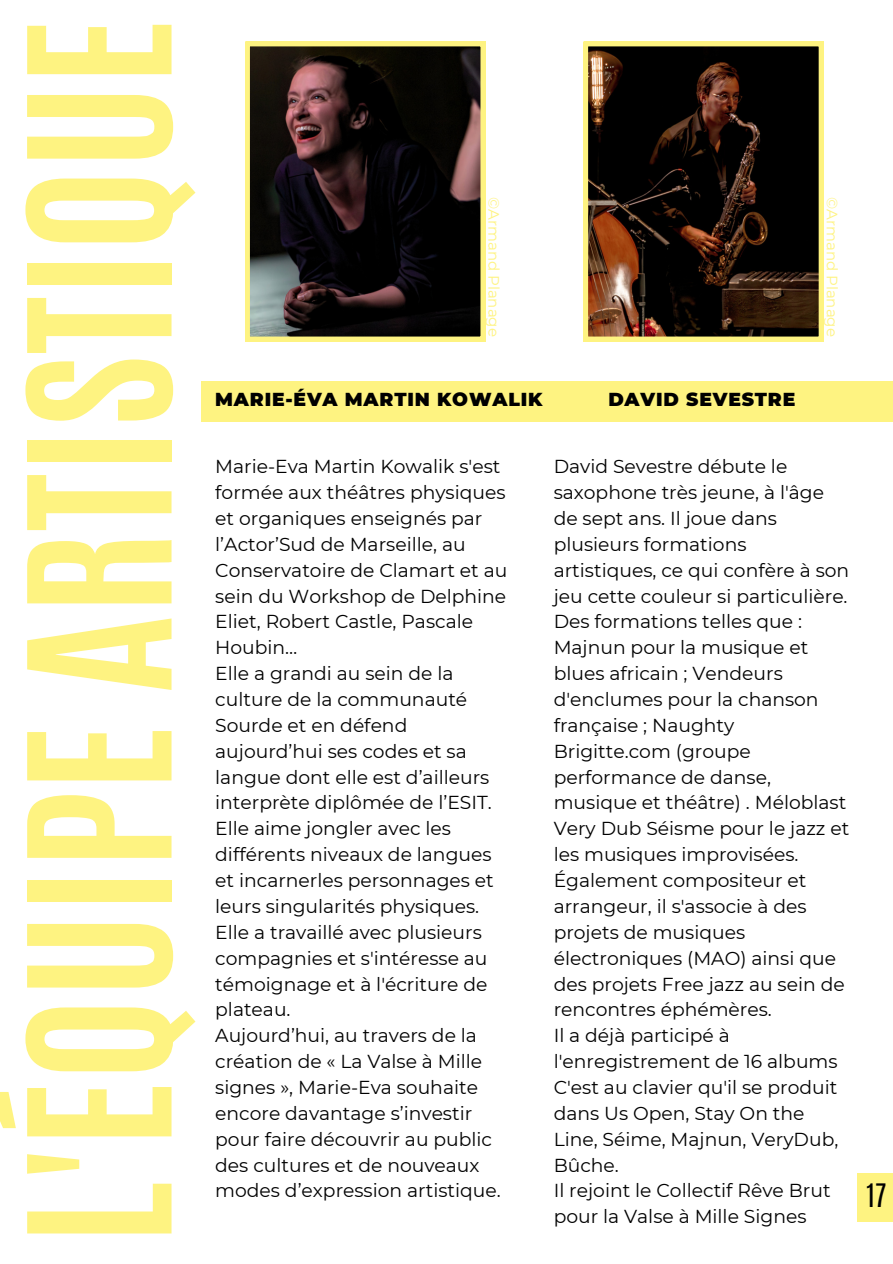
<style>
.page{position:relative;width:893px;height:1264px;background:#fff}
.page>*{position:absolute;margin:0;border:0;box-sizing:border-box;transform-origin:0 0}
.t1{font:700 167.85px "Antonio";color:#fef381}
.t2{font:27px "Antonio";color:#000}
.t3{font:18.75px/25.8px "Montserrat";color:#000}
.t4{font:900 18.75px "Montserrat";letter-spacing:.045em;color:#000}
.t5{font:15px "Montserrat";color:#fef381}
</style>
<div class="page">
<svg style="left:245px;top:42px;width:240px;height:299px;background:#2e261e"></svg>
<svg style="left:583px;top:42px;width:240px;height:299px;background:#302213"></svg>
<div style="left:201px;top:381px;width:691px;height:40px;background:#fef381"></div>
<div style="left:856px;top:1173px;width:36px;height:48px;background:#fef381"></div>
<p class="t1" style="left:-20px;top:1244px;width:1227px;rotate:-90deg">L'ÉQUIPE ARTISTIQUE</p>
<p class="t5" style="left:503px;top:197px;width:141px;rotate:90deg">©Armand Planage</p>
<p class="t5" style="left:841px;top:197px;width:141px;rotate:90deg">©Armand Planage</p>
<p class="t4" style="left:215px;top:388px;width:329px">MARIE-ÉVA MARTIN KOWALIK</p>
<p class="t4" style="left:608px;top:388px;width:188px">DAVID SEVESTRE</p>
<p class="t3" style="left:215px;top:453px;width:293px">Marie-Eva Martin Kowalik s'est formée aux théâtres physiques et organiques enseignés par l’Actor’Sud de Marseille, au<br>Conservatoire de Clamart et au sein du Workshop de Delphine<br>Eliet, Robert Castle, Pascale<br>Houbin…</p>
<p class="t3" style="left:215px;top:660px;width:278px">Elle a grandi au sein de la culture de la communauté<br>Sourde et en défend aujourd’hui ses codes et sa langue dont elle est d’ailleurs interprète diplômée de l’ESIT.</p>
<p class="t3" style="left:215px;top:815px;width:280px">Elle aime jongler avec les différents niveaux de langues et incarnerles personnages et leurs singularités physiques.<br>Elle a travaillé avec plusieurs compagnies et s'intéresse au témoignage et à l'écriture de plateau.</p>
<p class="t3" style="left:215px;top:1022px;width:287px">Aujourd’hui, au travers de la création de « La Valse à Mille signes », Marie-Eva souhaite encore davantage s’investir pour faire découvrir au public des cultures et de nouveaux modes d’expression artistique.</p>
<p class="t3" style="left:553px;top:453px;width:297px">David Sevestre débute le saxophone très jeune, à l'âge de sept ans. Il joue dans plusieurs formations artistiques, ce qui confère à son jeu cette couleur si particulière.</p>
<p class="t3" style="left:553px;top:608px;width:297px">Des formations telles que :<br>Majnun pour la musique et blues africain ; Vendeurs d'enclumes pour la chanson française ; Naughty<br>Brigitte.com (groupe performance de danse, musique et théâtre) . Méloblast<br>Very Dub Séisme pour le jazz et les musiques improvisées.</p>
<p class="t3" style="left:553px;top:867px;width:292px">Également compositeur et arrangeur, il s'associe à des projets de musiques électroniques (MAO) ainsi que des projets Free jazz au sein de rencontres éphémères.</p>
<p class="t3" style="left:553px;top:1022px;width:285px">Il a déjà participé à l'enregistrement de 16 albums</p>
<p class="t3" style="left:553px;top:1074px;width:286px">C'est au clavier qu'il se produit dans Us Open, Stay On the<br>Line, Séime, Majnun, VeryDub,<br>Bûche.</p>
<p class="t3" style="left:553px;top:1177px;width:278px">Il rejoint le Collectif Rêve Brut pour la Valse à Mille Signes</p>
<p class="t2" style="left:866px;top:1175px;width:22px">17</p>
</div>
